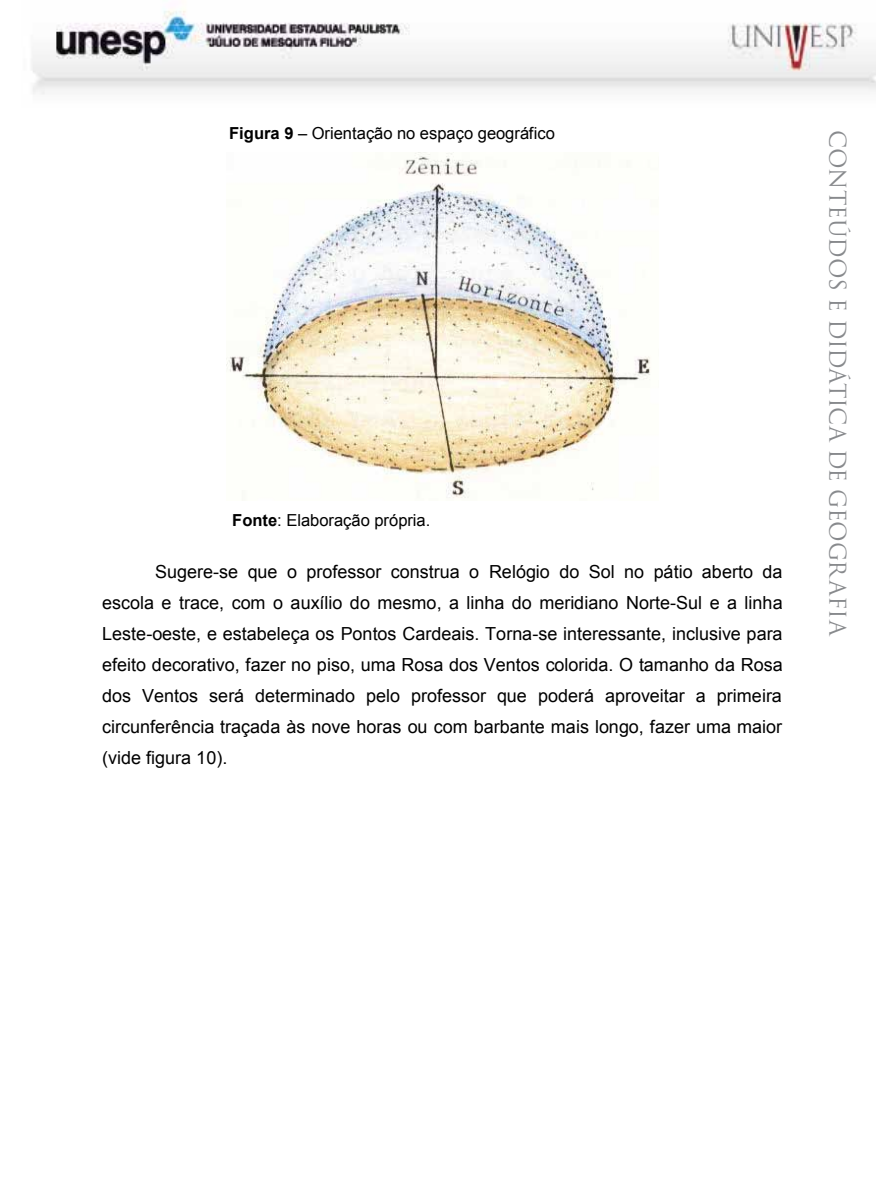
<style>
.page{position:relative;width:893px;height:1183px;background:#fff}
.page>*{position:absolute;margin:0;border:0;box-sizing:border-box;transform-origin:0 0}
.t1{font:22.5px "Trajan Pro";letter-spacing:-.02em;color:#888a8d}
.t2{font:18px/31px "Arial";color:#000;text-align:justify}
.t3{font:16.5px "Arial";color:#000}
.s1{font-weight:700}
.s2{font-style:inherit}
</style>
<div class="page">
<img style="left:32px;top:10px;width:844px;height:85px">
<img style="left:226px;top:153px;width:424px;height:345px">
<p class="t3" style="left:229px;top:123px;width:327px"><span class="s1">Figura 9</span> <span class="s2">–</span> Orientação no espaço geográfico</p>
<p class="t3" style="left:232px;top:509px;width:200px"><span class="s1">Fonte</span>: Elaboração própria.</p>
<p class="t2" style="left:102px;top:556px;width:682px;text-indent:53px">Sugere-se que o professor construa o Relógio do Sol no pátio aberto da escola e trace, com o auxílio do mesmo, a linha do meridiano Norte-Sul e a linha Leste-oeste, e estabeleça os Pontos Cardeais. Torna-se interessante, inclusive para efeito decorativo, fazer no piso, uma Rosa dos Ventos colorida. O tamanho da Rosa dos Ventos será determinado pelo professor que poderá aproveitar a primeira circunferência traçada às nove horas ou com barbante mais longo, fazer uma maior (vide figura 10).</p>
<p class="t1" style="left:852px;top:130px;width:505px;rotate:90deg">Conteúdos e Didática de GEOGRAFIA</p>
</div>
